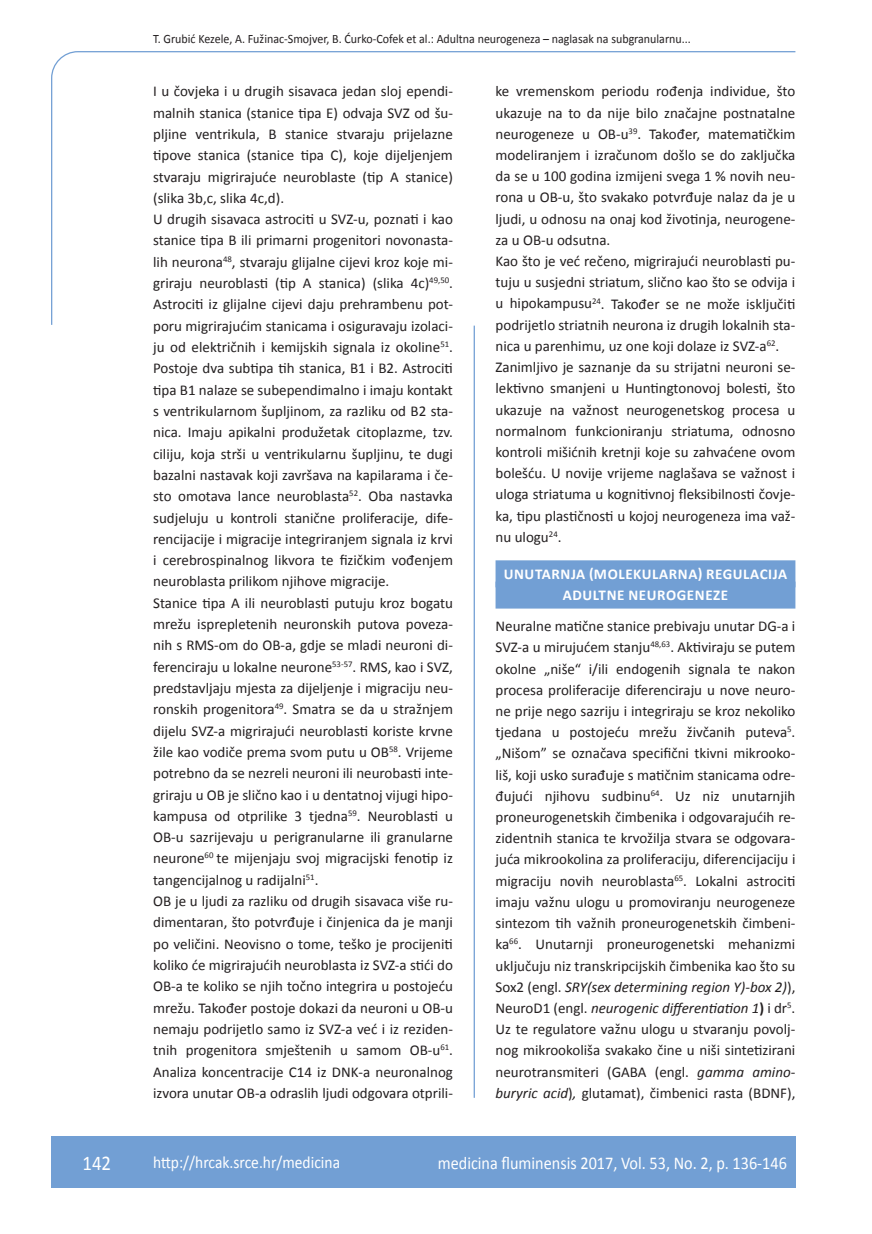
<style>
.page{position:relative;width:872px;height:1234px;background:#fff}
.page>*{position:absolute;margin:0;border:0;box-sizing:border-box;transform-origin:0 0}
.t1{font:21px "Calibri";color:#fff;scale:.9 1}
.t2{font:18px "Calibri";color:#fff;scale:.9 1}
.t3{font:17.25px "Calibri";color:#fff;scale:.9 1}
.t4{font:15px/21.3px "Calibri";color:#231f20}
.t5{font:700 15px/21.1px "Calibri";letter-spacing:.04em;color:#fff;text-align:center}
.t6{font:12.75px "Calibri";color:#231f20;scale:.94 1}
.s1{font-style:italic}
.s2{font-weight:700}
</style>
<div class="page">
<svg style="left:51px;top:51px;width:745px;height:274px"></svg>
<hr style="left:473px;top:325px;width:2px;height:772px;background:#729fd4">
<div style="left:51px;top:1135px;width:744px;height:51px;background:#729fd4"></div>
<div style="left:495px;top:560px;width:300px;height:27px;background:#729fd4"></div>
<div style="left:495px;top:581px;width:300px;height:27px;background:#729fd4"></div>
<p class="t6" style="left:153px;top:30px;width:573px">T. Grubić Kezele, A. Fužinac-Smojver, B. Ćurko-Cofek et al.: Adultna neurogeneza – naglasak na subgranularnu...</p>
<p class="t4" style="left:153px;top:80px;width:301px">I u čovjeka i u drugih sisavaca jedan sloj ependi&shy;malnih stanica (stanice tipa E) odvaja SVZ od šu&shy;pljine ventrikula, B stanice stvaraju prijelazne tipove stanica (stanice tipa C), koje dijeljenjem stvaraju migrirajuće neuroblaste (tip A stanice) (slika 3b,c, slika 4c,d).<br>U drugih sisavaca astrociti u SVZ-u, poznati i kao stanice tipa B ili primarni progenitori novonasta&shy;lih neurona<sup>48</sup>, stvaraju glijalne cijevi kroz koje mi&shy;griraju neuroblasti (tip A stanica) (slika 4c)<sup>49,50</sup>.<br>Astrociti iz glijalne cijevi daju prehrambenu pot&shy;poru migrirajućim stanicama i osiguravaju izolaci&shy;ju od električnih i kemijskih signala iz okoline<sup>51</sup>.<br>Postoje dva subtipa tih stanica, B1 i B2. Astrociti tipa B1 nalaze se subependimalno i imaju kontakt s ventrikularnom šupljinom, za razliku od B2 sta&shy;nica. Imaju apikalni produžetak citoplazme, tzv. ciliju, koja strši u ventrikularnu šupljinu, te dugi bazalni nastavak koji završava na kapilarama i če&shy;sto omotava lance neuroblasta<sup>52</sup>. Oba nastavka sudjeluju u kontroli stanične proliferacije, dife&shy;rencijacije i migracije integriranjem signala iz krvi i cerebrospinalnog likvora te fizičkim vođenjem neuroblasta prilikom njihove migracije.<br>Stanice tipa A ili neuroblasti putuju kroz bogatu mrežu isprepletenih neuronskih putova poveza&shy;nih s RMS-om do OB-a, gdje se mladi neuroni di&shy;ferenciraju u lokalne neurone<sup>53-57</sup>. RMS, kao i SVZ, predstavljaju mjesta za dijeljenje i migraciju neu&shy;ronskih progenitora<sup>49</sup>. Smatra se da u stražnjem dijelu SVZ-a migrirajući neuroblasti koriste krvne žile kao vodiče prema svom putu u OB<sup>58</sup>. Vrijeme potrebno da se nezreli neuroni ili neurobasti inte&shy;griraju u OB je slično kao i u dentatnoj vijugi hipo&shy;kampusa od otprilike 3 tjedna<sup>59</sup>. Neuroblasti u OB-u sazrijevaju u perigranularne ili granularne neurone<sup>60</sup> te mijenjaju svoj migracijski fenotip iz tangencijalnog u radijalni<sup>51</sup>.<br>OB je u ljudi za razliku od drugih sisavaca više ru&shy;dimentaran, što potvrđuje i činjenica da je manji po veličini. Neovisno o tome, teško je procijeniti koliko će migrirajućih neuroblasta iz SVZ-a stići do OB-a te koliko se njih točno integrira u postojeću mrežu. Također postoje dokazi da neuroni u OB-u nemaju podrijetlo samo iz SVZ-a već i iz reziden&shy;tnih progenitora smještenih u samom OB-u<sup>61</sup>.<br>Analiza koncentracije C14 iz DNK-a neuronalnog izvora unutar OB-a odraslih ljudi odgovara otprili-</p>
<p class="t4" style="left:495px;top:80px;width:301px">ke vremenskom periodu rođenja individue, što ukazuje na to da nije bilo značajne postnatalne neurogeneze u OB-u<sup>39</sup>. Također, matematičkim modeliranjem i izračunom došlo se do zaključka da se u 100 godina izmijeni svega 1 % novih neu&shy;rona u OB-u, što svakako potvrđuje nalaz da je u ljudi, u odnosu na onaj kod životinja, neurogene&shy;za u OB-u odsutna.<br>Kao što je već rečeno, migrirajući neuroblasti pu&shy;tuju u susjedni striatum, slično kao što se odvija i u hipokampusu<sup>24</sup>. Također se ne može isključiti podrijetlo striatnih neurona iz drugih lokalnih sta&shy;nica u parenhimu, uz one koji dolaze iz SVZ-a<sup>62</sup>.<br>Zanimljivo je saznanje da su strijatni neuroni se&shy;lektivno smanjeni u Huntingtonovoj bolesti, što ukazuje na važnost neurogenetskog procesa u normalnom funkcioniranju striatuma, odnosno kontroli mišićnih kretnji koje su zahvaćene ovom bolešću. U novije vrijeme naglašava se važnost i uloga striatuma u kognitivnoj fleksibilnosti čovje&shy;ka, tipu plastičnosti u kojoj neurogeneza ima važ&shy;nu ulogu<sup>24</sup>.</p>
<p class="t5" style="left:504px;top:562px;width:285px">UNUTARNJA (MOLEKULARNA) REGULACIJA<br>ADULTNE NEUROGENEZE</p>
<p class="t4" style="left:495px;top:614px;width:301px;text-align:justify">Neuralne matične stanice prebivaju unutar DG-a i SVZ-a u mirujućem stanju<sup>48,63</sup>. Aktiviraju se putem okolne „niše“ i/ili endogenih signala te nakon procesa proliferacije diferenciraju u nove neuro&shy;ne prije nego sazriju i integriraju se kroz nekoliko tjedana u postojeću mrežu živčanih puteva<sup>5</sup>. „Nišom” se označava specifični tkivni mikrooko&shy;liš, koji usko surađuje s matičnim stanicama odre&shy;đujući njihovu sudbinu<sup>64</sup>. Uz niz unutarnjih proneurogenetskih čimbenika i odgovarajućih re&shy;zidentnih stanica te krvožilja stvara se odgovara&shy;juća mikrookolina za proliferaciju, diferencijaciju i migraciju novih neuroblasta<sup>65</sup>. Lokalni astrociti imaju važnu ulogu u promoviranju neurogeneze sintezom tih važnih proneurogenetskih čimbeni&shy;ka<sup>66</sup>. Unutarnji proneurogenetski mehanizmi uključuju niz transkripcijskih čimbenika kao što su Sox2 (engl. <span class="s1">SRY(sex determining region Y)-box 2)</span>), NeuroD1 (engl. <span class="s1">neurogenic differentiation 1</span><span class="s2">)</span> i dr<sup>5</sup>.<br>Uz te regulatore važnu ulogu u stvaranju povolj&shy;nog mikrookoliša svakako čine u niši sintetizirani neurotransmiteri (GABA (engl. <span class="s1">gamma amino&shy;buryric acid</span>)<span class="s1">,</span> glutamat), čimbenici rasta (BDNF),</p>
<h1 class="t1" style="left:82px;top:1149px;width:33px">142</h1>
<p class="t3" style="left:153px;top:1150px;width:209px">http://hrcak.srce.hr/medicina</p>
<p class="t2" style="left:438px;top:1151px;width:389px">medicina fluminensis 2017, Vol. 53, No. 2, p. 136-146</p>
</div>
